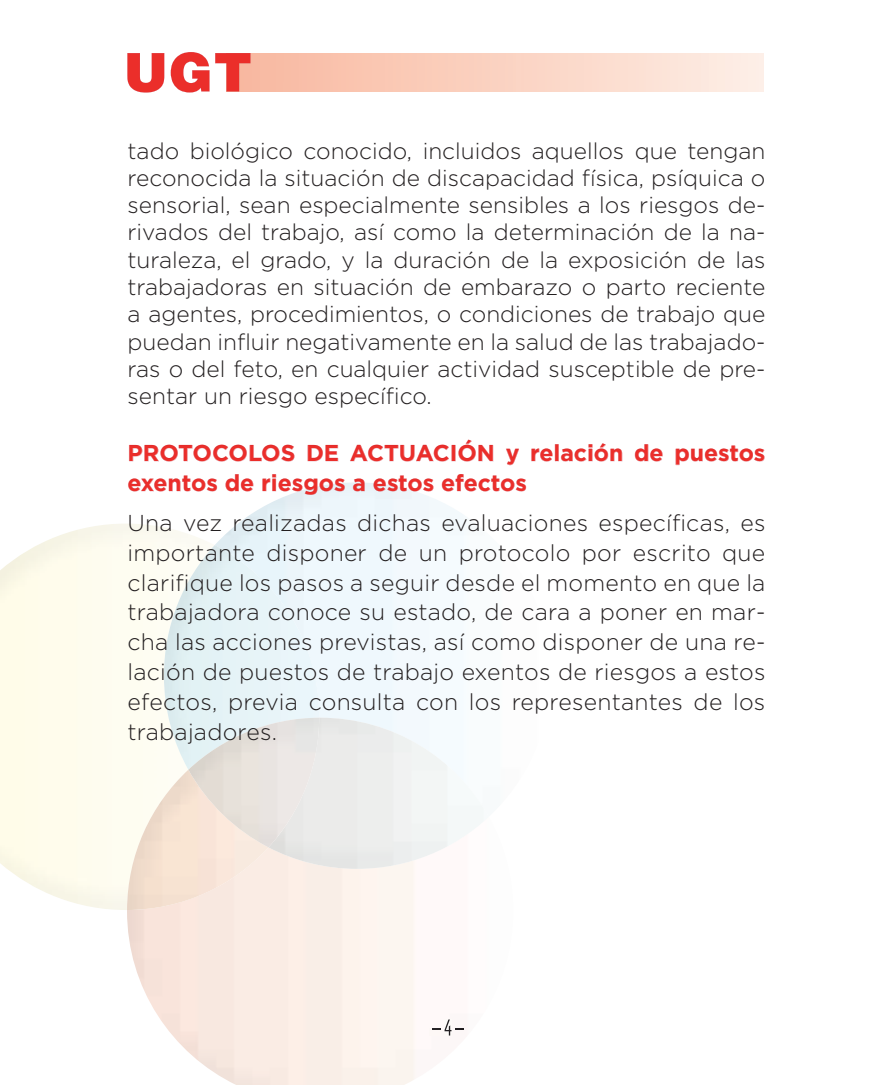
<style>
.page{position:relative;width:893px;height:1085px;background:#fff}
.page>*{position:absolute;margin:0;border:0;box-sizing:border-box;transform-origin:0 0}
.t1{font:900 54px "Helvetica";color:#eb2e2a}
.t2{font:300 22.95px/29.9px "Gotham";letter-spacing:.01em;color:#231f20;text-align:justify}
.t3{font:700 22.95px/29.9px "Gotham";color:#eb2e2a}
.t4{font:300 22.72px/27.2px "Gotham";color:#231f20;text-align:justify}
</style>
<div class="page">
<div style="left:226px;top:53px;width:538px;height:38px;background:linear-gradient(to right,#f8b69d,#fdeee6)"></div>
<svg style="left:127px;top:53px;width:37px;height:39px"></svg>
<svg style="left:171px;top:52px;width:79px;height:40px"></svg>
<img style="left:164px;top:545px;width:155px;height:224px">
<img style="left:127px;top:868px;width:337px;height:216px">
<svg style="left:429px;top:1028px;width:11px;height:7px"></svg>
<img style="left:444px;top:1019px;width:7px;height:16px">
<img style="left:127px;top:769px;width:141px;height:140px">
<img style="left:188px;top:717px;width:131px;height:130px">
<svg style="left:129px;top:445px;width:165px;height:16px"></svg>
<svg style="left:308px;top:445px;width:30px;height:16px"></svg>
<svg style="left:350px;top:440px;width:143px;height:21px"></svg>
<svg style="left:506px;top:449px;width:13px;height:16px"></svg>
<svg style="left:532px;top:443px;width:90px;height:18px"></svg>
<svg style="left:635px;top:444px;width:28px;height:17px"></svg>
<svg style="left:676px;top:446px;width:88px;height:19px"></svg>
<svg style="left:128px;top:475px;width:89px;height:16px"></svg>
<svg style="left:226px;top:474px;width:27px;height:17px"></svg>
<svg style="left:263px;top:474px;width:82px;height:21px"></svg>
<svg style="left:353px;top:478px;width:12px;height:13px"></svg>
<svg style="left:374px;top:475px;width:59px;height:16px"></svg>
<svg style="left:442px;top:474px;width:84px;height:17px"></svg>
<h1 class="t1" style="left:123px;top:40px;width:130px">UGT</h1>
<p class="t4" style="left:128px;top:136px;width:639px">tado biológico conocido, incluidos aquellos que tengan reconocida la situación de discapacidad física, psíquica o sensorial, sean especialmente sensibles a los riesgos de&shy;rivados del trabajo, así como la determinación de la na&shy;turaleza, el grado, y la duración de la exposición de las trabajadoras en situación de embarazo o parto reciente a agentes, procedimientos, o condiciones de trabajo que puedan influir negativamente en la salud de las trabajado&shy;ras o del feto, en cualquier actividad susceptible de pre&shy;sentar un riesgo específico.</p>
<p class="t3" style="left:128px;top:437px;width:639px">PROTOCOLOS DE ACTUACIÓN y relación de puestos exentos de riesgos a estos efectos</p>
<p class="t2" style="left:128px;top:507px;width:639px">Una vez realizadas dichas evaluaciones específicas, es importante disponer de un protocolo por escrito que clarifique los pasos a seguir desde el momento en que la trabajadora conoce su estado, de cara a poner en mar&shy;cha las acciones previstas, así como disponer de una re&shy;lación de puestos de trabajo exentos de riesgos a estos efectos, previa consulta con los representantes de los trabajadores.</p>
</div>
